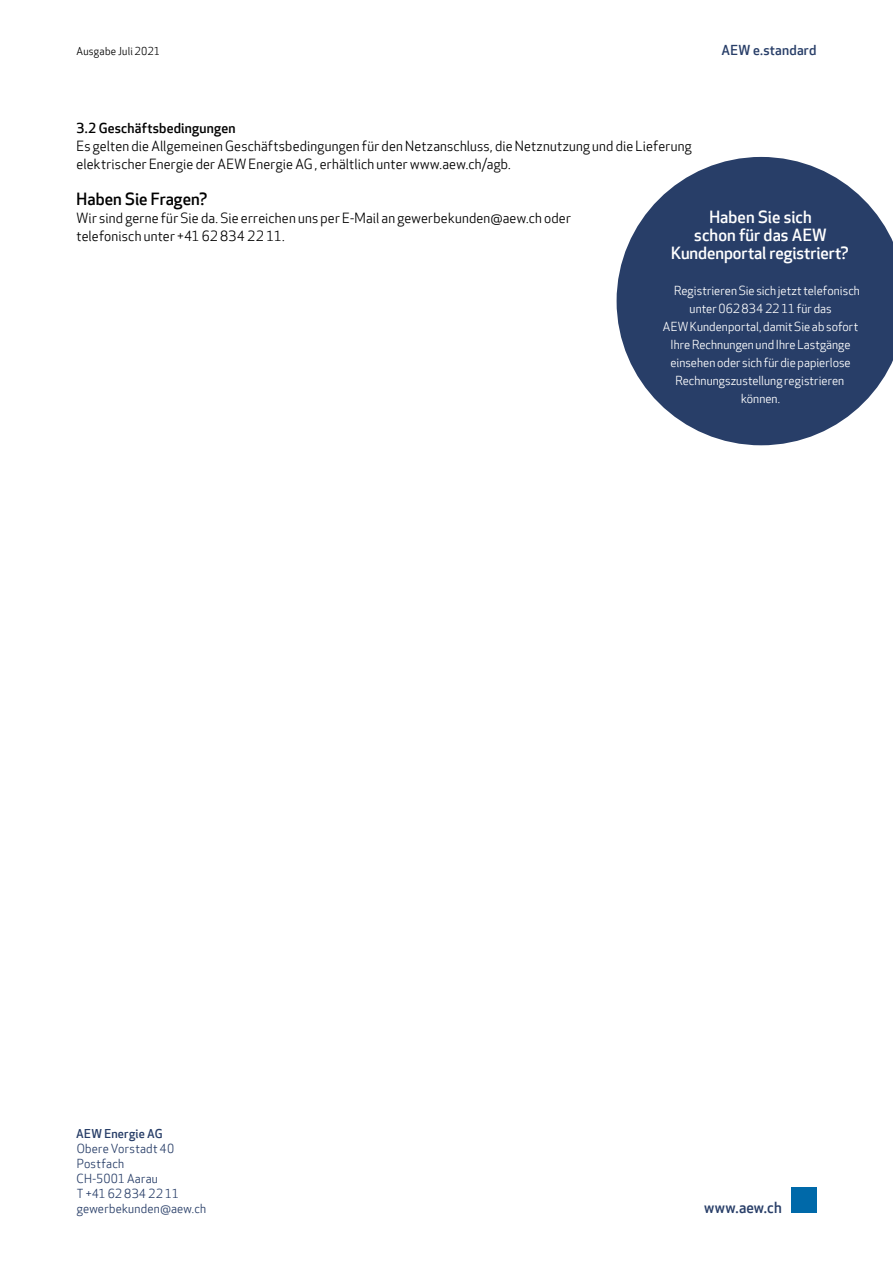
<style>
.page{position:relative;width:893px;height:1263px;background:#fff}
.page>*{position:absolute;margin:0;border:0;box-sizing:border-box;transform-origin:0 0}
.t1{font:500 16.5px/18px "Apex New";letter-spacing:-.005em;color:#fff;text-align:center}
.t2{font:500 16.5px "Apex New";letter-spacing:.005em;color:#000}
.t3{font:500 15px "Apex New";letter-spacing:.015em;color:#283e68}
.t4{font:13.5px/18px "Apex New";letter-spacing:.015em;color:#000}
.t5{font:500 13.5px "Apex New";letter-spacing:.015em;color:#000}
.t6{font:500 13.5px "Apex New";letter-spacing:.015em;color:#283e68}
.t7{font:12px "Apex New";letter-spacing:.005em;color:#fff}
.t8{font:12px/15px "Apex New";letter-spacing:.02em;color:#283e68}
.t9{font:500 12px "Apex New";letter-spacing:.02em;color:#283e68}
.t10{font:10.5px "Apex New";letter-spacing:.02em;color:#000}
</style>
<div class="page">
<div style="left:791px;top:1187px;width:25px;height:26px;background:#0069a9"></div>
<svg style="left:617px;top:157px;width:276px;height:288px;fill:#283e68"></svg>
<p class="t10" style="left:77px;top:46px;width:85px">Ausgabe Juli 2021</p>
<p class="t6" style="left:721px;top:43px;width:96px">AEW e.standard</p>
<p class="t5" style="left:77px;top:120px;width:160px">3.2 Geschäftsbedingungen</p>
<p class="t4" style="left:77px;top:137px;width:617px">Es gelten die Allgemeinen Geschäftsbedingungen für den Netzanschluss, die Netznutzung und die Lieferung elektrischer Energie der AEW Energie AG , erhältlich unter www.aew.ch/agb.</p>
<p class="t2" style="left:77px;top:189px;width:132px">Haben Sie Fragen?</p>
<p class="t4" style="left:77px;top:209px;width:496px">Wir sind gerne für Sie da. Sie erreichen uns per E-Mail an gewerbekunden@aew.ch oder telefonisch unter +41 62 834 22 11.</p>
<p class="t1" style="left:671px;top:208px;width:179px">Haben Sie sich<br>schon für das AEW<br>Kundenportal registriert?</p>
<p class="t7" style="left:674px;top:284px;width:187px">Registrieren Sie sich jetzt telefonisch</p>
<p class="t7" style="left:690px;top:302px;width:143px">unter 062 834 22 11 für das</p>
<p class="t7" style="left:663px;top:320px;width:197px">AEW Kundenportal, damit Sie ab sofort</p>
<p class="t7" style="left:671px;top:338px;width:181px">Ihre Rechnungen und Ihre Lastgänge</p>
<p class="t7" style="left:670px;top:356px;width:182px">einsehen oder sich für die papierlose</p>
<p class="t7" style="left:675px;top:374px;width:170px">Rechnungszustellung registrieren</p>
<p class="t7" style="left:741px;top:392px;width:41px">können.</p>
<p class="t9" style="left:76px;top:1127px;width:88px">AEW Energie AG</p>
<p class="t8" style="left:77px;top:1141px;width:131px">Obere Vorstadt 40<br>Postfach<br>CH-5001 Aarau<br>T +41 62 834 22 11 gewerbekunden@aew.ch</p>
<p class="t3" style="left:704px;top:1199px;width:79px">www.aew.ch</p>
</div>
